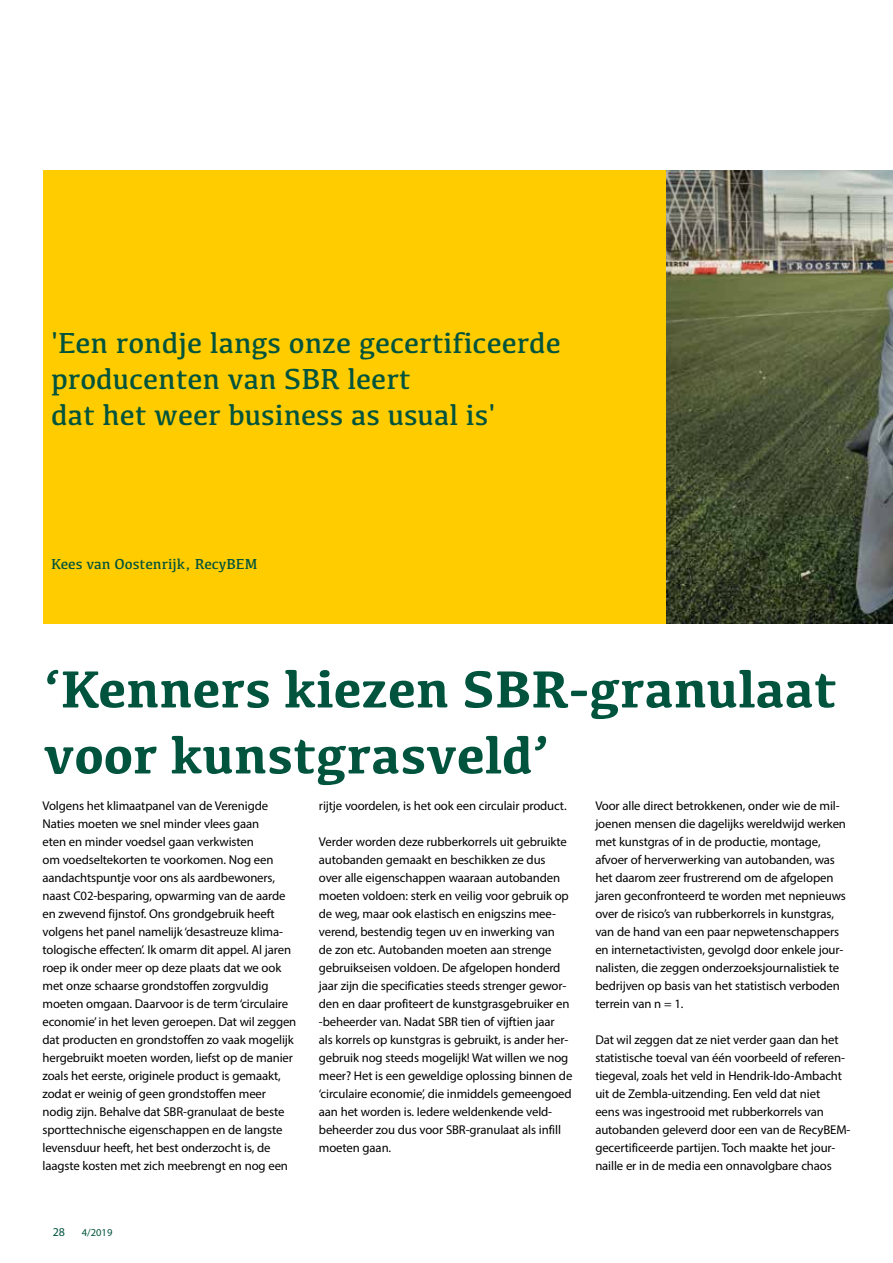
<style>
.page{position:relative;width:893px;height:1263px;background:#fff}
.page>*{position:absolute;margin:0;border:0;box-sizing:border-box;transform-origin:0 0}
.t1{font:700 54px/66px "Kefa";color:#00533d}
.t2{font:30px/36px "Kefa";color:#00533d}
.t3{font:15px "Kefa";color:#00533d}
.t4{font:12.75px/18px "Myriad Pro";letter-spacing:-.01em;color:#000}
.t5{font:12px "Myriad Pro";color:#00533d}
.t6{font:10.5px "Myriad Pro";color:#00533d}
</style>
<div class="page">
<img style="left:665px;top:170px;width:228px;height:454px">
<div style="left:43px;top:170px;width:622px;height:454px;background:#fc0"></div>
<h2 class="t2" style="left:51px;top:324px;width:511px">'Een rondje langs onze gecertificeerde producenten van SBR leert<br>dat het weer business as usual is'</h2>
<p class="t3" style="left:51px;top:555px;width:208px">Kees van Oostenrijk, RecyBEM</p>
<h1 class="t1" style="left:44px;top:653px;width:794px">‘Kenners kiezen SBR-granulaat voor kunstgrasveld’</h1>
<p class="t4" style="left:43px;top:797px;width:255px">Volgens het klimaatpanel van de Verenigde Naties moeten we snel minder vlees gaan<br>eten en minder voedsel gaan verkwisten<br>om voedseltekorten te voorkomen. Nog een aandachtspuntje voor ons als aardbewoners, naast C02-besparing, opwarming van de aarde en zwevend fijnstof. Ons grondgebruik heeft volgens het panel namelijk ‘desastreuze klima&shy;tologische effecten’. Ik omarm dit appel. Al jaren roep ik onder meer op deze plaats dat we ook met onze schaarse grondstoffen zorgvuldig moeten omgaan. Daarvoor is de term ‘circulaire economie’ in het leven geroepen. Dat wil zeggen dat producten en grondstoffen zo vaak mogelijk hergebruikt moeten worden, liefst op de manier zoals het eerste, originele product is gemaakt, zodat er weinig of geen grondstoffen meer nodig zijn. Behalve dat SBR-granulaat de beste sporttechnische eigenschappen en de langste levensduur heeft, het best onderzocht is, de laagste kosten met zich meebrengt en nog een</p>
<p class="t4" style="left:319px;top:797px;width:249px">rijtje voordelen, is het ook een circulair product.</p>
<p class="t4" style="left:319px;top:833px;width:255px">Verder worden deze rubberkorrels uit gebruikte autobanden gemaakt en beschikken ze dus<br>over alle eigenschappen waaraan autobanden moeten voldoen: sterk en veilig voor gebruik op de weg, maar ook elastisch en enigszins mee&shy;verend, bestendig tegen uv en inwerking van<br>de zon etc. Autobanden moeten aan strenge gebruikseisen voldoen. De afgelopen honderd jaar zijn die specificaties steeds strenger gewor&shy;den en daar profiteert de kunstgrasgebruiker en -beheerder van. Nadat SBR tien of vijftien jaar<br>als korrels op kunstgras is gebruikt, is ander her&shy;gebruik nog steeds mogelijk! Wat willen we nog meer? Het is een geweldige oplossing binnen de ‘circulaire economie’, die inmiddels gemeengoed aan het worden is. Iedere weldenkende veld&shy;beheerder zou dus voor SBR-granulaat als infill moeten gaan.</p>
<p class="t5" style="left:53px;top:1224px;width:14px">28</p>
<p class="t6" style="left:82px;top:1226px;width:32px">4/2019</p>
<p class="t4" style="left:595px;top:797px;width:252px">Voor alle direct betrokkenen, onder wie de mil&shy;joenen mensen die dagelijks wereldwijd werken met kunstgras of in de productie, montage, afvoer of herverwerking van autobanden, was het daarom zeer frustrerend om de afgelopen jaren geconfronteerd te worden met nepnieuws over de risico’s van rubberkorrels in kunstgras, van de hand van een paar nepwetenschappers en internetactivisten, gevolgd door enkele jour&shy;nalisten, die zeggen onderzoeksjournalistiek te bedrijven op basis van het statistisch verboden terrein van n = 1.</p>
<p class="t4" style="left:595px;top:1031px;width:257px">Dat wil zeggen dat ze niet verder gaan dan het statistische toeval van één voorbeeld of referen&shy;tiegeval, zoals het veld in Hendrik-Ido-Ambacht uit de Zembla-uitzending. Een veld dat niet<br>eens was ingestrooid met rubberkorrels van autobanden geleverd door een van de RecyBEM&shy;gecertificeerde partijen. Toch maakte het jour&shy;naille er in de media een onnavolgbare chaos</p>
</div>
